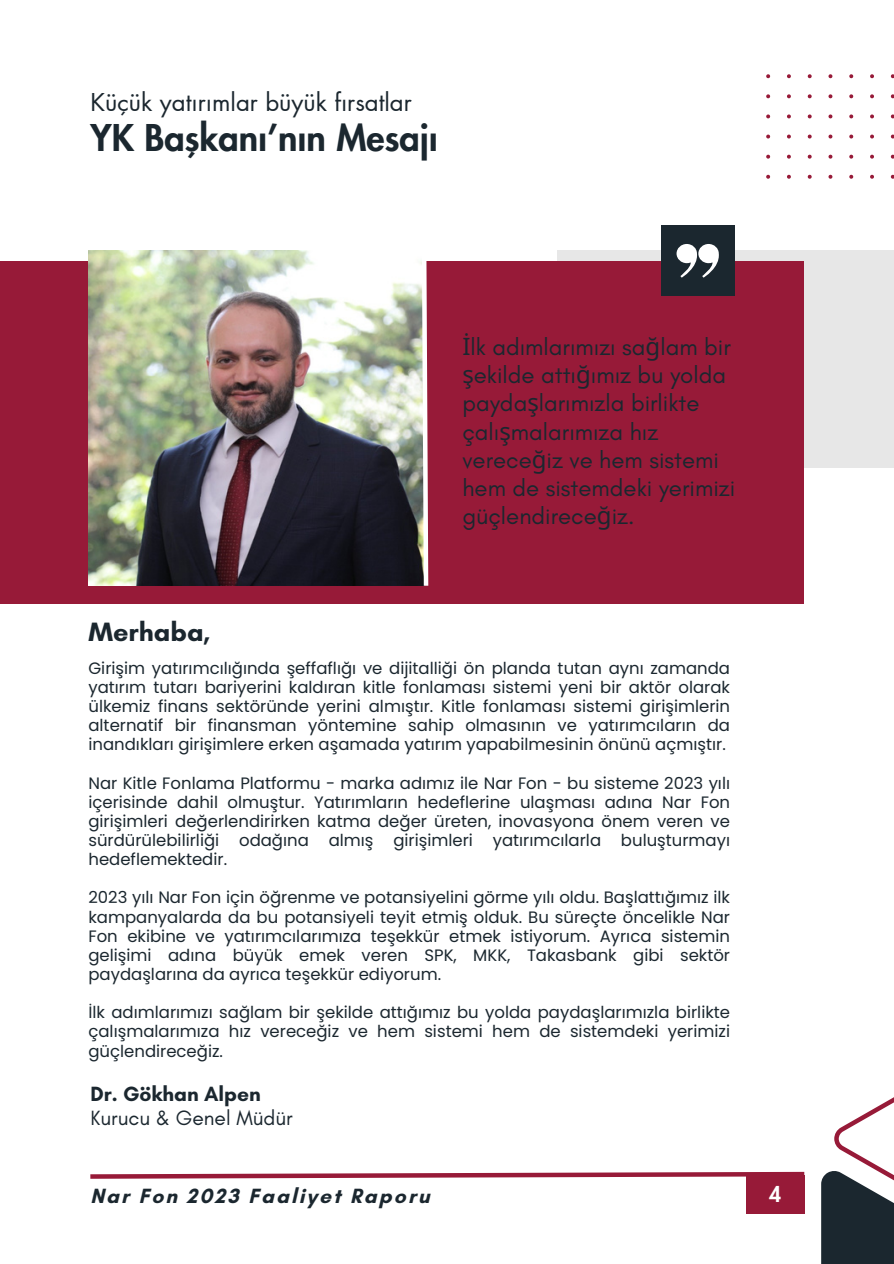
<style>
.page{position:relative;width:894px;height:1264px;background:#fff}
.page>*{position:absolute;margin:0;border:0;box-sizing:border-box;transform-origin:0 0}
.t1{font:800 36px "Futura LT Pro";color:#1b272f}
.t2{font:700 27px "Glacial Indifference";color:#1b272f}
.t3{font:24px/28.2px "Glacial Indifference";color:#1b272f}
.t4{font:24px "Futura LT Pro";color:#1b272f}
.t5{font:700 21px "Glacial Indifference";letter-spacing:.1em;color:#1b272f}
.t6{font:21px "Glacial Indifference";color:#1b272f}
.t7{font:700 21px "Glacial Indifference";color:#1b272f}
.t8{font:800 21px "Futura LT Pro";color:#fff}
.t9{font:16.5px/19.2px "Poppins";color:#1b272f;text-align:justify}
.s1{font-family:"Noto Sans"}
</style>
<div class="page">
<div style="left:556px;top:250px;width:337px;height:217px;background:#e7e7e7"></div>
<div style="left:0;top:261px;width:803px;height:342px;background:#971a38"></div>
<img style="left:88px;top:250px;width:331px;height:335px">
<div style="left:661px;top:225px;width:74px;height:70px;background:#1b272f"></div>
<svg style="left:676px;top:244px;width:43px;height:33px"></svg>
<svg style="left:419px;top:261px;width:10px;height:325px"></svg>
<svg style="left:766px;top:74px;width:127px;height:105px"></svg>
<div style="left:820px;top:1170px;width:73px;height:93px;background:#1b272f"></div>
<svg style="left:90px;top:1171px;width:715px;height:9px"></svg>
<div style="left:745px;top:1175px;width:59px;height:38px;background:#971a38"></div>
<svg style="left:834px;top:1097px;width:59px;height:106px"></svg>
<p class="t4" style="left:90px;top:91px;width:323px">Küçük yatırımlar büyük fırsatlar</p>
<p class="t1" style="left:90px;top:121px;width:349px">YK Başkanı’nın Mesajı</p>
<h2 class="t2" style="left:88px;top:615px;width:123px">Merhaba,</h2>
<h1 class="t3" style="left:462px;top:332px;width:274px"><span class="s1">İ</span>lk adımlarımızı sa<span class="s1">ğ</span>lam bir <span class="s1">ş</span>ekilde attı<span class="s1">ğ</span>ımız bu yolda payda<span class="s1">ş</span>larımızla birlikte çalı<span class="s1">ş</span>malarımıza hız verece<span class="s1">ğ</span>iz ve hem sistemi hem de sistemdeki yerimizi güçlendirece<span class="s1">ğ</span>iz.</h1>
<p class="t9" style="left:88px;top:658px;width:643px">Girişim yatırımcılığında şeffaflığı ve dijitalliği ön planda tutan aynı zamanda yatırım tutarı bariyerini kaldıran kitle fonlaması sistemi yeni bir aktör olarak ülkemiz finans sektöründe yerini almıştır. Kitle fonlaması sistemi girişimlerin alternatif bir finansman yöntemine sahip olmasının ve yatırımcıların da inandıkları girişimlere erken aşamada yatırım yapabilmesinin önünü açmıştır.</p>
<p class="t9" style="left:88px;top:773px;width:643px">Nar Kitle Fonlama Platformu - marka adımız ile Nar Fon - bu sisteme 2023 yılı içerisinde dahil olmuştur. Yatırımların hedeflerine ulaşması adına Nar Fon girişimleri değerlendirirken katma değer üreten, inovasyona önem veren ve sürdürülebilirliği odağına almış girişimleri yatırımcılarla buluşturmayı hedeflemektedir.</p>
<p class="t9" style="left:88px;top:888px;width:643px">2023 yılı Nar Fon için öğrenme ve potansiyelini görme yılı oldu. Başlattığımız ilk kampanyalarda da bu potansiyeli teyit etmiş olduk. Bu süreçte öncelikle Nar Fon ekibine ve yatırımcılarımıza teşekkür etmek istiyorum. Ayrıca sistemin gelişimi adına büyük emek veren SPK, MKK, Takasbank gibi sektör paydaşlarına da ayrıca teşekkür ediyorum.</p>
<h3 class="t9" style="left:88px;top:1002px;width:643px">İlk adımlarımızı sağlam bir şekilde attığımız bu yolda paydaşlarımızla birlikte çalışmalarımıza hız vereceğiz ve hem sistemi hem de sistemdeki yerimizi güçlendireceğiz.</h3>
<h5 class="t7" style="left:90px;top:1080px;width:172px">Dr. Gökhan Alpen</h5>
<h4 class="t6" style="left:90px;top:1105px;width:203px">Kurucu &amp; Genel Müdür</h4>
<p class="t5" style="left:90px;top:1182px;width:341px">Nar Fon 2023 Faaliyet Raporu</p>
<p class="t8" style="left:768px;top:1184px;width:14px">4</p>
</div>
